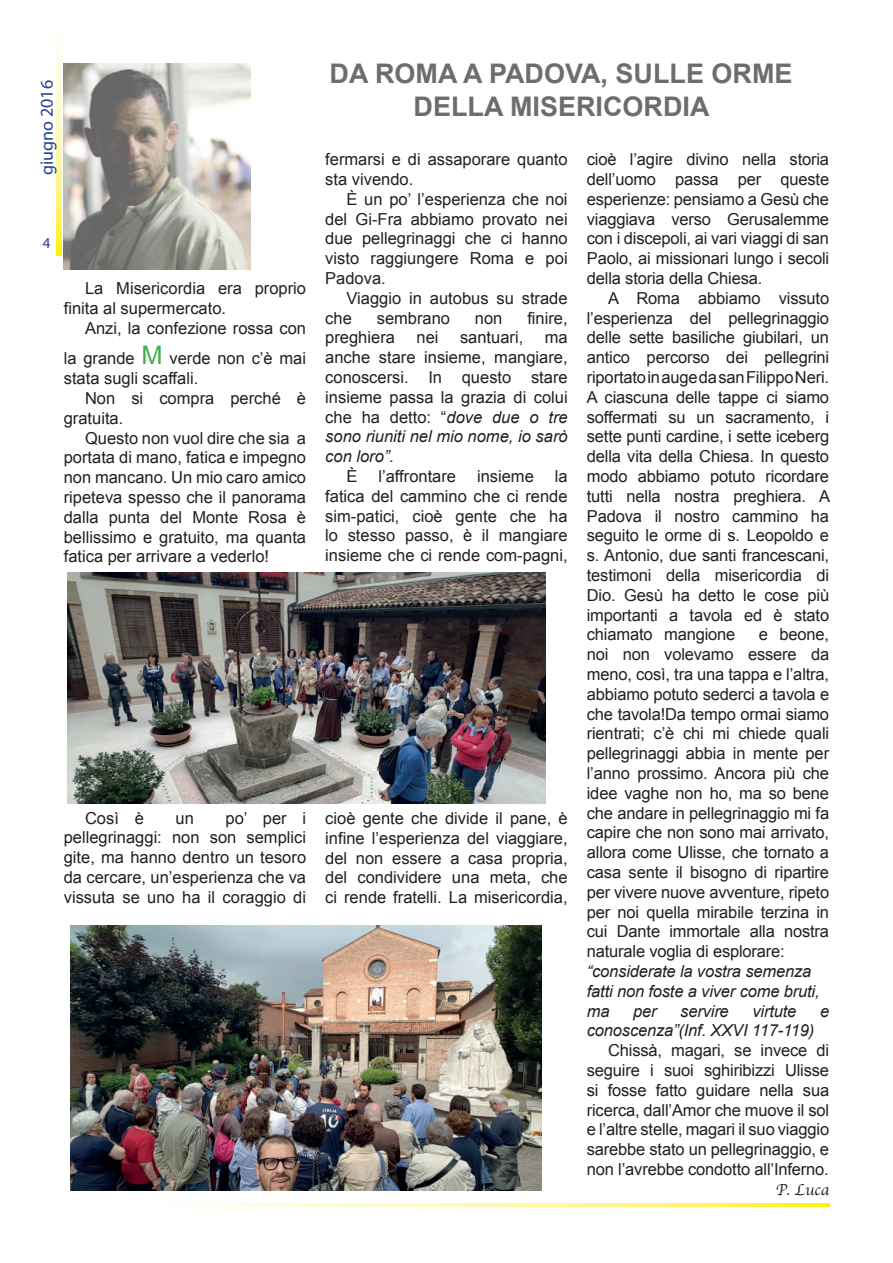
<style>
.page{position:relative;width:893px;height:1263px;background:#fff}
.page>*{position:absolute;margin:0;border:0;box-sizing:border-box;transform-origin:0 0}
.t1{font:700 27px/32.4px "Arial";color:#6c6d70;text-align:center}
.t2{font:18px "Myriad Pro";color:#253f8e}
.t3{font:16.5px/19.8px "Arial";color:#231f20;text-align:justify}
.t4{font:italic 16.5px/19.8px "Arial";letter-spacing:-.01em;color:#231f20}
.t5{font:16.5px "Apple Chancery";color:#231f20}
.t6{font:15px "Myriad Pro";color:#253f8e}
.s1{font-size:25.5px;color:#40ae49}
.s2{font-style:italic}
</style>
<div class="page">
<svg style="left:184px;top:1203px;width:645px;height:3px;background:#fff79f"></svg>
<svg style="left:57px;top:41px;width:5px;height:214px"></svg>
<img style="left:64px;top:64px;width:186px;height:205px">
<img style="left:70px;top:925px;width:472px;height:266px">
<img style="left:67px;top:572px;width:478px;height:232px">
<p class="t2" style="left:36px;top:175px;width:96px;rotate:-90deg">giugno 2016</p>
<p class="t6" style="left:43px;top:234px;width:9px">4</p>
<p class="t3" style="left:64px;top:279px;width:244px;text-indent:21px">La Misericordia era proprio finita al supermercato.</p>
<p class="t3" style="left:64px;top:313px;width:244px;line-height:30.6px;text-align:right">Anzi, la confezione rossa con<br>la grande <span class="s1">M</span> verde non c’è mai</p>
<p class="t3" style="left:64px;top:369px;width:136px">stata sugli scaffali.</p>
<p class="t3" style="left:85px;top:388px;width:223px">Non si compra perché è</p>
<p class="t3" style="left:64px;top:408px;width:61px">gratuita.</p>
<p class="t3" style="left:85px;top:428px;width:223px">Questo non vuol dire che sia a</p>
<p class="t3" style="left:64px;top:448px;width:244px">portata di mano, fatica e impegno</p>
<p class="t3" style="left:64px;top:468px;width:244px">non mancano. Un mio caro amico</p>
<p class="t3" style="left:64px;top:487px;width:244px">ripeteva spesso che il panorama</p>
<p class="t3" style="left:64px;top:507px;width:244px">dalla punta del Monte Rosa è</p>
<p class="t3" style="left:64px;top:527px;width:244px">bellissimo e gratuito, ma quanta</p>
<p class="t3" style="left:64px;top:547px;width:207px">fatica per arrivare a vederlo!</p>
<p class="t3" style="left:85px;top:808px;width:60px">Così è</p>
<p class="t3" style="left:176px;top:808px;width:20px">un</p>
<p class="t3" style="left:64px;top:808px;width:244px;text-indent:162px">po’ per i pellegrinaggi: non son semplici gite, ma hanno dentro un tesoro da cercare, un’esperienza che va vissuta se uno ha il coraggio di</p>
<h1 class="t1" style="left:330px;top:59px;width:465px">DA ROMA A PADOVA, SULLE ORME<br>DELLA MISERICORDIA</h1>
<p class="t3" style="left:325px;top:150px;width:244px">fermarsi e di assaporare quanto sta vivendo.</p>
<p class="t3" style="left:325px;top:189px;width:244px;text-indent:21px">È un po’ l’esperienza che noi del Gi-Fra abbiamo provato nei due pellegrinaggi che ci hanno visto raggiungere Roma e poi Padova.</p>
<p class="t3" style="left:325px;top:288px;width:244px;text-indent:21px">Viaggio in autobus su strade che</p>
<p class="t3" style="left:587px;top:150px;width:244px">cioè l’agire divino nella storia dell’uomo passa per queste esperienze: pensiamo a Gesù che viaggiava verso Gerusalemme con i discepoli, ai vari viaggi di san Paolo, ai missionari lungo i secoli della storia della Chiesa.</p>
<p class="t3" style="left:587px;top:288px;width:245px;text-indent:21px">A Roma abbiamo vissuto l’esperienza del pellegrinaggio delle sette basiliche giubilari, un antico percorso dei pellegrini riportato in auge da san Filippo Neri.<br>A ciascuna delle tappe ci siamo soffermati su un sacramento, i sette punti cardine, i sette iceberg della vita della Chiesa. In questo modo abbiamo potuto ricordare tutti nella nostra preghiera. A Padova il nostro cammino ha seguito le orme di s. Leopoldo e s. Antonio, due santi francescani, testimoni della misericordia di Dio. Gesù ha detto le cose più importanti a tavola ed è stato chiamato mangione</p>
<p class="t3" style="left:377px;top:308px;width:75px">sembrano</p>
<p class="t3" style="left:475px;top:308px;width:29px">non</p>
<p class="t3" style="left:527px;top:308px;width:42px">finire,</p>
<p class="t3" style="left:325px;top:328px;width:71px">preghiera</p>
<p class="t3" style="left:416px;top:328px;width:24px">nei</p>
<p class="t3" style="left:460px;top:328px;width:65px">santuari,</p>
<p class="t3" style="left:325px;top:328px;width:244px;text-indent:219px">ma anche stare insieme, mangiare, conoscersi. In questo stare insieme passa la grazia di colui che ha detto: “<span class="s2">dove due o tre sono riuniti nel mio nome, io sarò con loro”.</span></p>
<p class="t3" style="left:347px;top:466px;width:13px">È</p>
<p class="t3" style="left:378px;top:466px;width:79px">l’affrontare</p>
<p class="t3" style="left:477px;top:466px;width:58px">insieme</p>
<p class="t3" style="left:325px;top:466px;width:244px;text-indent:230px">la fatica del cammino che ci rende sim-patici, cioè gente che ha lo stesso passo, è il mangiare insieme che ci rende com-pagni,</p>
<p class="t3" style="left:587px;top:625px;width:244px;text-indent:172px">e beone, noi non volevamo essere da meno, così, tra una tappa e l’altra, abbiamo potuto sederci a tavola e che tavola!Da tempo ormai siamo rientrati; c’è chi mi chiede quali pellegrinaggi abbia in mente per l’anno prossimo. Ancora più che idee vaghe non ho, ma so bene che andare in pellegrinaggio mi fa capire che non sono mai arrivato, allora come Ulisse, che tornato a casa sente il bisogno di ripartire per vivere nuove avventure, ripeto per noi quella mirabile terzina in cui Dante immortale alla nostra naturale voglia di esplorare:</p>
<p class="t4" style="left:587px;top:961px;width:234px">“considerate la vostra semenza fatti non foste a viver come bruti, ma</p>
<p class="t3" style="left:325px;top:808px;width:244px">cioè gente che divide il pane, è infine l’esperienza del viaggiare, del non essere a casa propria, del condividere una meta, che ci rende fratelli. La misericordia,</p>
<p class="t4" style="left:633px;top:1001px;width:25px">per</p>
<p class="t4" style="left:680px;top:1001px;width:50px">servire</p>
<p class="t4" style="left:752px;top:1001px;width:45px">virtute</p>
<p class="t4" style="left:820px;top:1001px;width:11px">e</p>
<p class="t4" style="left:587px;top:1021px;width:229px">conoscenza”(Inf. XXVI 117-119)</p>
<p class="t3" style="left:587px;top:1041px;width:244px;text-indent:21px">Chissà, magari, se invece di seguire i suoi sghiribizzi Ulisse si fosse fatto guidare nella sua ricerca, dall’Amor che muove il sol e l’altre stelle, magari il suo viaggio sarebbe stato un pellegrinaggio, e non l’avrebbe condotto all’Inferno.</p>
<p class="t5" style="left:776px;top:1176px;width:55px">P. Luca</p>
</div>
